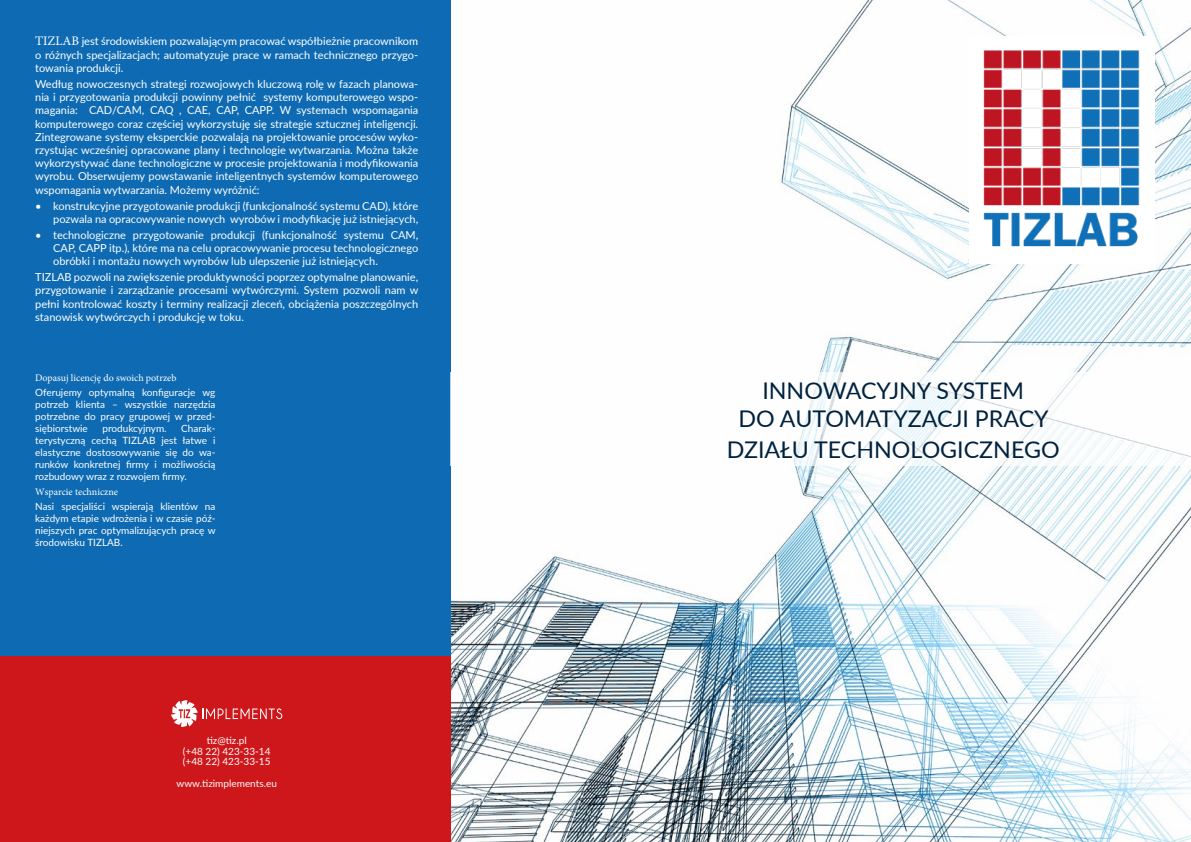
<style>
.page{position:relative;width:1191px;height:842px;background:#fff}
.page>*{position:absolute;margin:0;border:0;box-sizing:border-box;transform-origin:0 0}
.t1{font:23px/28px "Lato";color:#00223e;text-align:center}
.t2{font:11px/13.2px "Lato";color:#fff;text-align:justify}
.t3{font:10px/12px "Lato";color:#fff;text-align:justify}
.t4{font:10px "Minion Pro";color:#fff}
.s1{font-family:"Minion Pro";font-size:13px}
</style>
<div class="page">
<img style="left:451px;top:0;width:740px;height:842px">
<div style="left:0;top:0;width:451px;height:842px;background:#cd171a"></div>
<div style="left:0;top:0;width:451px;height:656px;background:#0e6bb3"></div>
<svg style="left:171px;top:700px;width:111px;height:27px"></svg>
<img style="left:969px;top:36px;width:186px;height:228px">
<div style="left:451px;top:373px;width:740px;height:93px;background:#fff"></div>
<p class="t2" style="left:35px;top:34px;width:384px"><span class="s1">TIZLAB</span> jest środowiskiem pozwalającym pracować współbieżnie pracownikom o różnych specjalizacjach; automatyzuje prace w ramach technicznego przygo&shy;towania produkcji.</p>
<p class="t2" style="left:35px;top:77px;width:384px">Według nowoczesnych strategi rozwojowych kluczową rolę w fazach planowa&shy;nia i przygotowania produkcji powinny pełnić systemy komputerowego wspo&shy;magania: CAD/CAM, CAQ , CAE, CAP, CAPP. W systemach wspomagania komputerowego coraz częściej wykorzystuję się strategie sztucznej inteligencji.<br>Zintegrowane systemy eksperckie pozwalają na projektowanie procesów wyko&shy;rzystując wcześniej opracowane plany i technologie wytwarzania. Można także wykorzystywać dane technologiczne w procesie projektowania i modyfikowania wyrobu. Obserwujemy powstawanie inteligentnych systemów komputerowego wspomagania wytwarzania. Możemy wyróżnić:</p>
<p class="t2" style="left:35px;top:198px;width:384px;text-align:right">• konstrukcyjne przygotowanie produkcji (funkcjonalność systemu CAD), które pozwala na opracowywanie nowych wyrobów i modyfikację już istniejących,</p>
<p class="t2" style="left:53px;top:228px;width:366px;text-indent:-18px">• technologiczne przygotowanie produkcji (funkcjonalność systemu CAM, CAP, CAPP itp.), które ma na celu opracowywanie procesu technologicznego obróbki i montażu nowych wyrobów lub ulepszenie już istniejących.</p>
<p class="t2" style="left:35px;top:270px;width:385px">TIZLAB pozwoli na zwiększenie produktywności poprzez optymalne planowanie, przygotowanie i zarządzanie procesami wytwórczymi. System pozwoli nam w pełni kontrolować koszty i terminy realizacji zleceń, obciążenia poszczególnych stanowisk wytwórczych i produkcję w toku.</p>
<p class="t4" style="left:35px;top:372px;width:143px">Dopasuj licencję do swoich potrzeb</p>
<p class="t3" style="left:35px;top:386px;width:182px">Oferujemy optymalną konfiguracje wg potrzeb klienta – wszystkie narzędzia potrzebne do pracy grupowej w przed&shy;siębiorstwie</p>
<p class="t3" style="left:35px;top:422px;width:182px;text-indent:146px">Charak&shy;terystyczną cechą TIZLAB jest łatwe i elastyczne dostosowywanie się do wa&shy;runków konkretnej firmy i możliwością rozbudowy wraz z rozwojem firmy.</p>
<p class="t4" style="left:35px;top:485px;width:84px">Wsparcie techniczne</p>
<p class="t3" style="left:35px;top:500px;width:182px">Nasi specjaliści wspierają klientów na każdym etapie wdrożenia i w czasie póź&shy;niejszych prac optymalizujących pracę w środowisku TIZLAB.</p>
<p class="t3" style="left:102px;top:422px;width:66px">produkcyjnym.</p>
<p class="t3" style="left:183px;top:734px;width:89px;line-height:10.8px;text-align:center">tiz@tiz.pl<br>(+48 22) 423-33-14 (+48 22) 423-33-15</p>
<p class="t3" style="left:176px;top:777px;width:102px">www.tizimplements.eu</p>
<h1 class="t1" style="left:738px;top:376px;width:312px">INNOWACYJNY SYSTEM<br>DO AUTOMATYZACJI PRACY</h1>
<h1 class="t1" style="left:726px;top:435px;width:334px">DZIAŁU TECHNOLOGICZNEGO</h1>
</div>
